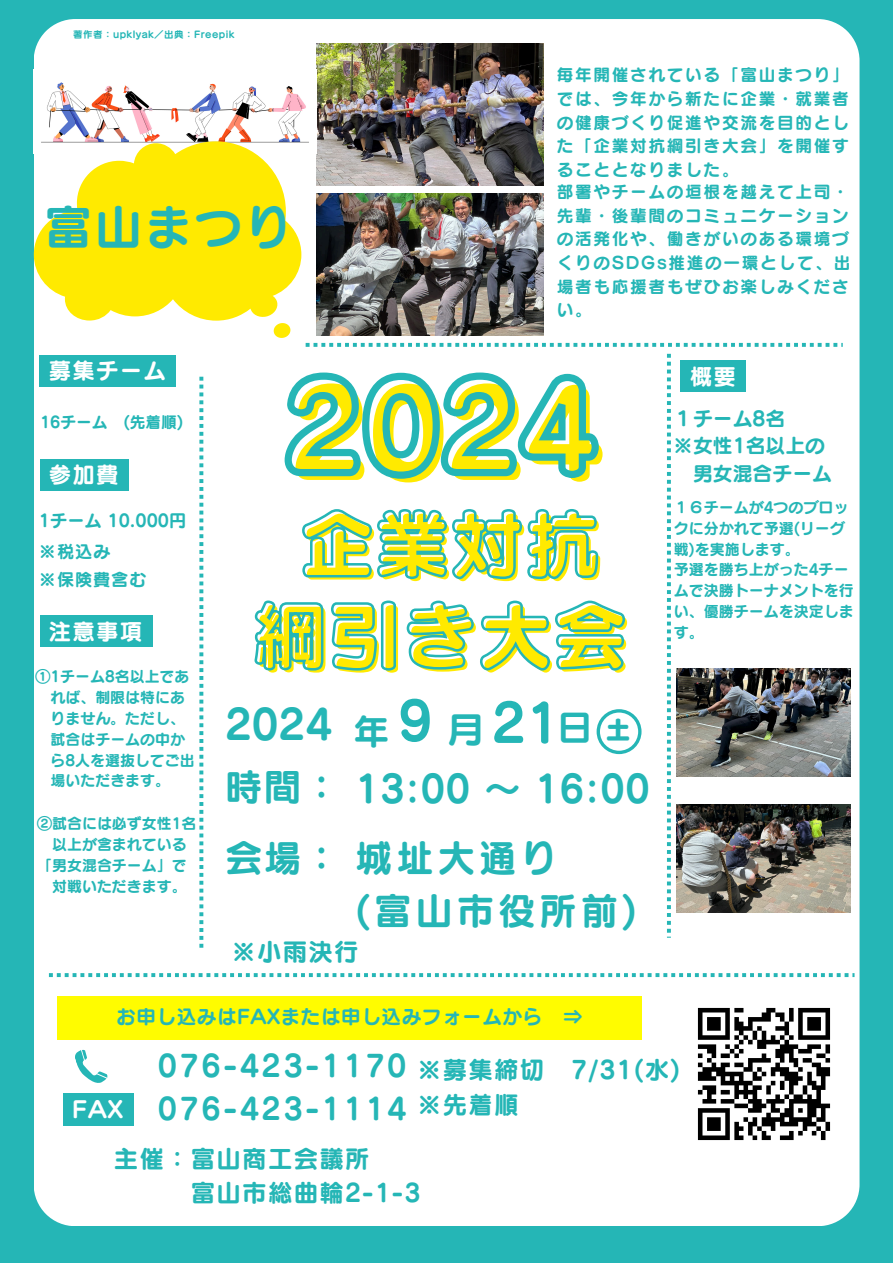
<style>
.page{position:relative;width:893px;height:1263px;background:#25b6b6}
.page>*{position:absolute;margin:0;border:0;box-sizing:border-box;transform-origin:0 0}
.t1{font:120.15px "Canva Seurat Pro N EB";color:#ffea00}
.t2{font:75px "Canva Seurat Pro N EB";color:#ffea00}
.t3{font:52.5px "Canva Seurat Pro N B";color:#25b6b6}
.t4{font:47.55px "Canva Seurat Pro N B";color:#25b6b6}
.t5{font:41.1px "Canva Seurat Pro N B";color:#25b6b6}
.t6{font:37.5px "Canva Seurat Pro N B";letter-spacing:.1em;color:#25b6b6}
.t7{font:36.08px "Canva Seurat Pro N B";color:#25b6b6}
.t8{font:36px "Canva Seurat Pro N B";color:#25b6b6}
.t9{font:29.7px "Canva Seurat Pro N B";letter-spacing:.085em;color:#25b6b6}
.t10{font:24.75px "Canva Seurat Pro N EB";color:#25b6b6}
.t11{font:24.53px "Canva Seurat Pro N B";letter-spacing:.05em;color:#25b6b6}
.t12{font:22.8px "Canva Seurat Pro N B";color:#fff}
.t13{font:22.5px "Canva Seurat Pro N B";letter-spacing:.05em;color:#fff}
.t14{font:19.88px "Canva Seurat Pro N B";color:#25b6b6}
.t15{font:19.5px "Canva Seurat Pro N B";letter-spacing:.035em;color:#25b6b6}
.t16{font:17.25px "Canva Seurat Pro N B";color:#25b6b6}
.t17{font:16.73px/23.6px "Canva Seurat Pro N B";letter-spacing:.1em;color:#25b6b6;text-align:justify}
.t18{font:15.75px "Canva Seurat Pro N B";color:#25b6b6}
.t19{font:15px/20.8px "Canva Seurat Pro N B";color:#25b6b6}
.t20{font:14.92px "Canva Seurat Pro N B";color:#25b6b6}
.t21{font:9.52px "Canva Seurat Pro N B";letter-spacing:.05em;color:#25b6b6}
</style>
<div class="page">
<div style="left:34px;top:19px;width:825px;height:1206px;background:#fff"></div>
<svg style="left:300px;top:507px;width:300px;height:74px"></svg>
<svg style="left:596px;top:709px;width:45px;height:45px"></svg>
<svg style="left:73px;top:1046px;width:35px;height:42px"></svg>
<div style="left:57px;top:996px;width:584px;height:43px;background:#fffc00"></div>
<svg style="left:306px;top:343px;width:536px;height:4px"></svg>
<svg style="left:49px;top:973px;width:805px;height:4px"></svg>
<svg style="left:667px;top:354px;width:4px;height:584px"></svg>
<svg style="left:199px;top:377px;width:4px;height:571px"></svg>
<img style="left:682px;top:993px;width:163px;height:163px">
<img style="left:317px;top:44px;width:226px;height:142px">
<img style="left:317px;top:193px;width:226px;height:142px">
<img style="left:677px;top:804px;width:174px;height:109px">
<img style="left:677px;top:668px;width:173px;height:108px">
<img style="left:34px;top:70px;width:283px;height:83px">
<svg style="left:34px;top:141px;width:267px;height:180px;background:#feee3b"></svg>
<svg style="left:272px;top:321px;width:20px;height:18px"></svg>
<svg style="left:279px;top:368px;width:325px;height:116px"></svg>
<div style="left:681px;top:361px;width:65px;height:31px;background:#25b6b6"></div>
<svg style="left:253px;top:598px;width:374px;height:123px;background:#e4f5f5"></svg>
<div style="left:40px;top:355px;width:136px;height:31px;background:#25b6b6"></div>
<div style="left:40px;top:459px;width:89px;height:31px;background:#25b6b6"></div>
<div style="left:40px;top:615px;width:112px;height:32px;background:#25b6b6"></div>
<div style="left:63px;top:1094px;width:70px;height:32px;background:#25b6b6"></div>
<h5 class="t21" style="left:73px;top:30px;width:163px">著作者：upklyak／出典：Freepik</h5>
<p class="t4" style="left:45px;top:203px;width:250px">富山まつり</p>
<p class="t17" style="left:557px;top:63px;width:293px">毎年開催されている「富山まつり」では、今年から新たに企業・就業者の健康づくり促進や交流を目的とした「企業対抗綱引き大会」を開催することとなりました。</p>
<p class="t17" style="left:557px;top:180px;width:295px">部署やチームの垣根を越えて上司・先輩・後輩間のコミュニケーションの活発化や、働きがいのある環境づくりのSDGs推進の一環として、出場者も応援者もぜひお楽しみください。</p>
<p class="t13" style="left:49px;top:359px;width:118px">募集チーム</p>
<p class="t13" style="left:690px;top:365px;width:48px">概要</p>
<h1 class="t1" style="left:291px;top:374px;width:314px">2024</h1>
<p class="t18" style="left:40px;top:414px;width:145px">16チーム (先着順)</p>
<p class="t14" style="left:673px;top:408px;width:114px">１チーム8名</p>
<p class="t14" style="left:673px;top:436px;width:154px">※女性1名以上の</p>
<p class="t14" style="left:693px;top:464px;width:141px">男女混合チーム</p>
<p class="t13" style="left:49px;top:463px;width:71px">参加費</p>
<p class="t16" style="left:39px;top:511px;width:149px">1チーム 10.000円</p>
<p class="t19" style="left:673px;top:497px;width:176px">１６チームが4つのブロックに分かれて予選(リーグ戦)を実施します。</p>
<p class="t19" style="left:673px;top:559px;width:182px">予選を勝ち上がった4チームで決勝トーナメントを行い、優勝チームを決定します。</p>
<h2 class="t2" style="left:303px;top:509px;width:301px">企業対抗</h2>
<p class="t16" style="left:39px;top:542px;width:73px">※税込み</p>
<h6 class="t16" style="left:39px;top:570px;width:109px">※保険費含む</h6>
<h2 class="t2" style="left:256px;top:601px;width:376px">綱引き大会</h2>
<h4 class="t13" style="left:49px;top:620px;width:95px">注意事項</h4>
<h4 class="t20" style="left:36px;top:669px;width:155px">①1チーム8名以上であ</h4>
<p class="t20" style="left:51px;top:690px;width:136px">れば、制限は特にあ</p>
<p class="t20" style="left:51px;top:711px;width:136px">りません。ただし、</p>
<p class="t20" style="left:51px;top:732px;width:136px">試合はチームの中か</p>
<p class="t20" style="left:51px;top:752px;width:146px">ら8人を選抜してご出</p>
<p class="t20" style="left:51px;top:773px;width:121px">場いただきます。</p>
<h4 class="t20" style="left:37px;top:816px;width:161px">②試合には必ず女性1名</h4>
<h4 class="t20" style="left:52px;top:837px;width:136px">以上が含まれている</h4>
<p class="t20" style="left:37px;top:858px;width:151px">「男女混合チーム」で</p>
<p class="t20" style="left:52px;top:878px;width:136px">対戦いただきます。</p>
<h1 class="t3" style="left:398px;top:694px;width:36px">9</h1>
<p class="t3" style="left:492px;top:697px;width:70px">21</p>
<p class="t5" style="left:225px;top:704px;width:108px">2024</p>
<p class="t8" style="left:353px;top:713px;width:38px">年</p>
<p class="t7" style="left:448px;top:712px;width:33px">月</p>
<p class="t7" style="left:557px;top:709px;width:29px">日</p>
<p class="t6" style="left:355px;top:769px;width:296px">13:00 〜 16:00</p>
<p class="t10" style="left:606px;top:717px;width:24px">土</p>
<p class="t6" style="left:225px;top:768px;width:116px">時間：</p>
<p class="t6" style="left:225px;top:839px;width:334px">会場：城址大通り</p>
<p class="t6" style="left:355px;top:892px;width:283px">(富山市役所前)</p>
<h5 class="t11" style="left:231px;top:939px;width:126px">※小雨決行</h5>
<p class="t15" style="left:116px;top:1007px;width:468px">お申し込みはFAXまたは申し込みフォームから ⇒</p>
<p class="t9" style="left:158px;top:1050px;width:250px">076-423-1170</p>
<p class="t12" style="left:72px;top:1098px;width:52px">FAX</p>
<p class="t9" style="left:158px;top:1094px;width:250px">076-423-1114</p>
<p class="t11" style="left:417px;top:1057px;width:265px">※募集締切 7/31(水)</p>
<p class="t11" style="left:417px;top:1092px;width:103px">※先着順</p>
<p class="t11" style="left:114px;top:1146px;width:257px">主催：富山商工会議所</p>
<p class="t11" style="left:191px;top:1180px;width:231px">富山市総曲輪2-1-3</p>
</div>
